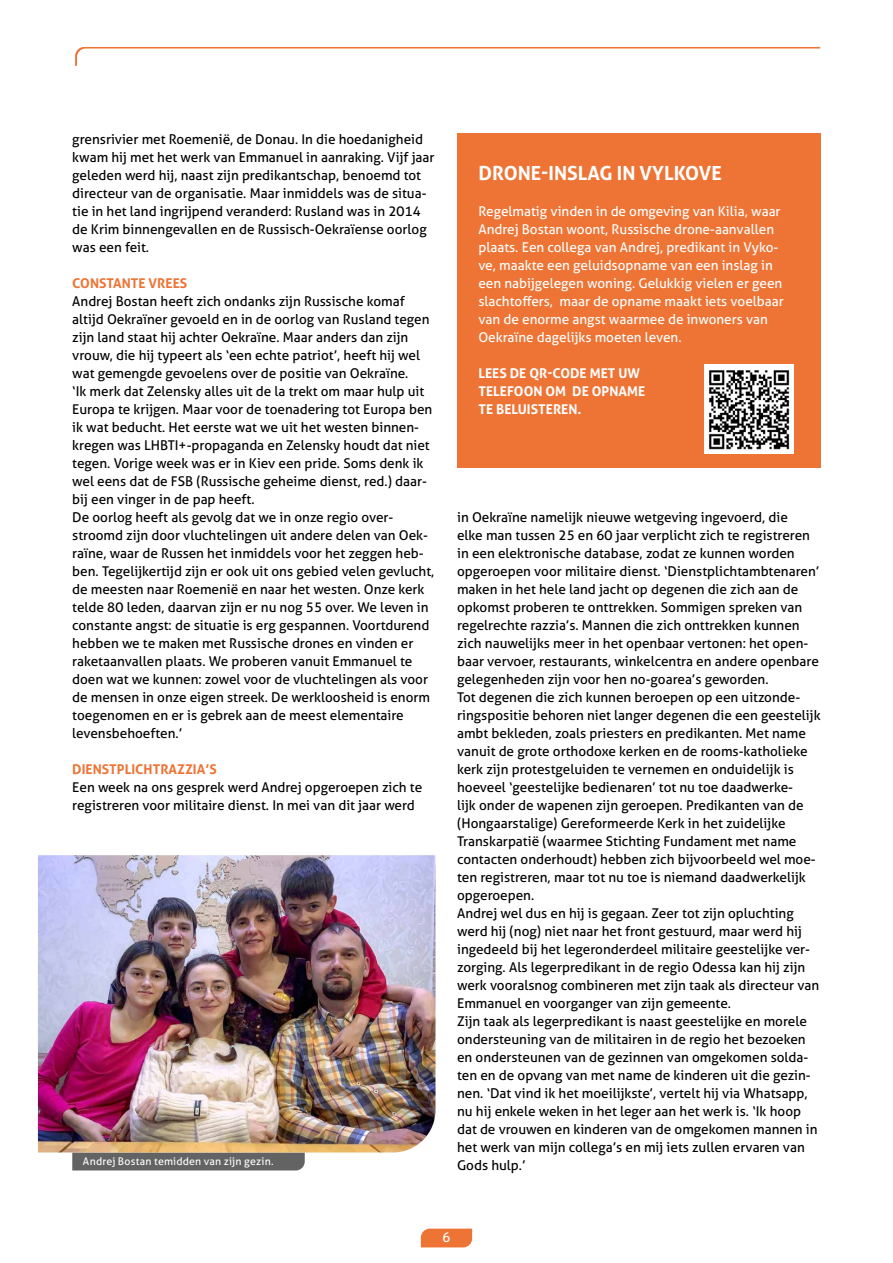
<style>
.page{position:relative;width:893px;height:1263px;background:#fff}
.page>*{position:absolute;margin:0;border:0;box-sizing:border-box;transform-origin:0 0}
.t1{font:700 19.5px "Aller";color:#fff}
.t2{font:13.5px/18px "Aller";color:#000}
.t3{font:13.5px/18px "Aller";color:#fff}
.t4{font:700 13.5px/18px "Aller";color:#fff}
.t5{font:700 13.5px "Aller";color:#ee7435}
.t6{font:10.5px "Aller";letter-spacing:.02em;color:#fff}
</style>
<div class="page">
<svg style="left:421px;top:1228px;width:51px;height:19px"></svg>
<svg style="left:75px;top:47px;width:746px;height:19px"></svg>
<div style="left:72px;top:1152px;width:233px;height:18px;background:#646363"></div>
<img style="left:38px;top:855px;width:397px;height:297px">
<div style="left:457px;top:133px;width:364px;height:335px;background:#ee7435"></div>
<div style="left:704px;top:365px;width:89px;height:89px;background:#fff"></div>
<img style="left:709px;top:370px;width:81px;height:80px">
<p class="t2" style="left:72px;top:130px;width:364px">grensrivier met Roemenië, de Donau. In die hoedanigheid kwam hij met het werk van Emmanuel in aanraking. Vijf jaar geleden werd hij, naast zijn predikantschap, benoemd tot directeur van de organisatie. Maar inmiddels was de situa&shy;tie in het land ingrijpend veranderd: Rusland was in 2014 de Krim binnengevallen en de Russisch-Oekraïense oorlog was een feit.</p>
<p class="t5" style="left:72px;top:275px;width:117px">CONSTANTE VREES</p>
<p class="t2" style="left:72px;top:292px;width:364px">Andrej Bostan heeft zich ondanks zijn Russische komaf altijd Oekraïner gevoeld en in de oorlog van Rusland tegen zijn land staat hij achter Oekraïne. Maar anders dan zijn vrouw, die hij typeert als ‘een echte patriot’, heeft hij wel wat gemengde gevoelens over de positie van Oekraïne.<br>‘Ik merk dat Zelensky alles uit de la trekt om maar hulp uit Europa te krijgen. Maar voor de toenadering tot Europa ben ik wat beducht. Het eerste wat we uit het westen binnen&shy;kregen was LHBTI+-propaganda en Zelensky houdt dat niet tegen. Vorige week was er in Kiev een pride. Soms denk ik wel eens dat de FSB (Russische geheime dienst, red.) daar&shy;bij een vinger in de pap heeft.<br>De oorlog heeft als gevolg dat we in onze regio over&shy;stroomd zijn door vluchtelingen uit andere delen van Oek&shy;raïne, waar de Russen het inmiddels voor het zeggen heb&shy;ben. Tegelijkertijd zijn er ook uit ons gebied velen gevlucht, de meesten naar Roemenië en naar het westen. Onze kerk telde 80 leden, daarvan zijn er nu nog 55 over. We leven in constante angst: de situatie is erg gespannen. Voortdurend hebben we te maken met Russische drones en vinden er raketaanvallen plaats. We proberen vanuit Emmanuel te doen wat we kunnen: zowel voor de vluchtelingen als voor de mensen in onze eigen streek. De werkloosheid is enorm toegenomen en er is gebrek aan de meest elementaire levensbehoeften.’</p>
<p class="t5" style="left:72px;top:760px;width:146px">DIENSTPLICHTRAZZIA’S</p>
<p class="t2" style="left:72px;top:778px;width:351px">Een week na ons gesprek werd Andrej opgeroepen zich te registreren voor militaire dienst. In mei van dit jaar werd</p>
<p class="t6" style="left:83px;top:1155px;width:192px">Andrej Bostan temidden van zijn gezin.</p>
<h1 class="t1" style="left:478px;top:161px;width:245px">DRONE-INSLAG IN VYLKOVE</h1>
<p class="t3" style="left:478px;top:202px;width:307px">Regelmatig vinden in de omgeving van Kilia, waar Andrej Bostan woont, Russische drone-aanvallen plaats. Een collega van Andrej, predikant in Vyko&shy;ve, maakte een geluidsopname van een inslag in een nabijgelegen woning. Gelukkig vielen er geen slachtoffers, maar de opname maakt iets voelbaar van de enorme angst waarmee de inwoners van Oekraïne dagelijks moeten leven.</p>
<p class="t4" style="left:478px;top:364px;width:168px">LEES DE QR-CODE MET UW<br>TELEFOON OM DE OPNAME<br>TE BELUISTEREN.</p>
<p class="t2" style="left:457px;top:508px;width:365px">in Oekraïne namelijk nieuwe wetgeving ingevoerd, die<br>elke man tussen 25 en 60 jaar verplicht zich te registreren in een elektronische database, zodat ze kunnen worden opgeroepen voor militaire dienst. ‘Dienstplichtambtenaren’ maken in het hele land jacht op degenen die zich aan de opkomst proberen te onttrekken. Sommigen spreken van regelrechte razzia’s. Mannen die zich onttrekken kunnen zich nauwelijks meer in het openbaar vertonen: het open&shy;baar vervoer, restaurants, winkelcentra en andere openbare gelegenheden zijn voor hen no-goarea’s geworden.<br>Tot degenen die zich kunnen beroepen op een uitzonde&shy;ringspositie behoren niet langer degenen die een geestelijk ambt bekleden, zoals priesters en predikanten. Met name vanuit de grote orthodoxe kerken en de rooms-katholieke kerk zijn protestgeluiden te vernemen en onduidelijk is hoeveel ‘geestelijke bedienaren’ tot nu toe daadwerke-<br>lijk onder de wapenen zijn geroepen. Predikanten van de (Hongaarstalige) Gereformeerde Kerk in het zuidelijke Transkarpatië (waarmee Stichting Fundament met name contacten onderhoudt) hebben zich bijvoorbeeld wel moe&shy;ten registreren, maar tot nu toe is niemand daadwerkelijk opgeroepen.<br>Andrej wel dus en hij is gegaan. Zeer tot zijn opluchting werd hij (nog) niet naar het front gestuurd, maar werd hij ingedeeld bij het legeronderdeel militaire geestelijke ver&shy;zorging. Als legerpredikant in de regio Odessa kan hij zijn werk vooralsnog combineren met zijn taak als directeur van Emmanuel en voorganger van zijn gemeente.<br>Zijn taak als legerpredikant is naast geestelijke en morele ondersteuning van de militairen in de regio het bezoeken en ondersteunen van de gezinnen van omgekomen solda&shy;ten en de opvang van met name de kinderen uit die gezin&shy;nen. ‘Dat vind ik het moeilijkste’, vertelt hij via Whatsapp, nu hij enkele weken in het leger aan het werk is. ‘Ik hoop dat de vrouwen en kinderen van de omgekomen mannen in het werk van mijn collega’s en mij iets zullen ervaren van Gods hulp.’</p>
<p class="t3" style="left:442px;top:1228px;width:10px">6</p>
</div>
